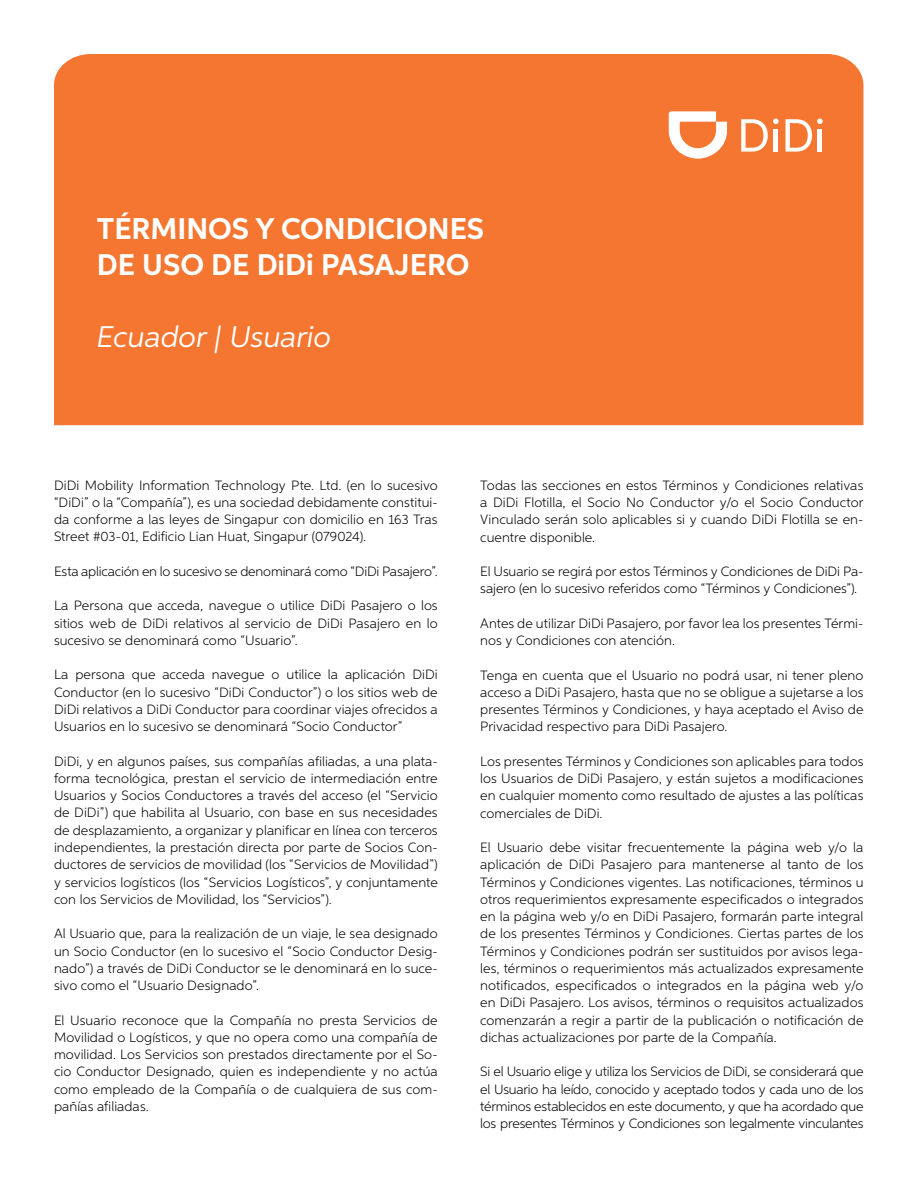
<style>
.page{position:relative;width:918px;height:1188px;background:#fff}
.page>*{position:absolute;margin:0;border:0;box-sizing:border-box;transform-origin:0 0}
.t1{font:700 30px/36px "Aspira";color:#fff}
.t2{font:italic 30px "Aspira";color:#fff}
.t3{font:300 13.5px/17.2px "Aspira";letter-spacing:.005em;color:#000;text-align:justify}
</style>
<div class="page">
<div style="left:54px;top:54px;width:809px;height:371px;background:#f47630"></div>
<svg style="left:669px;top:62px;width:175px;height:97px"></svg>
<h1 class="t1" style="left:97px;top:211px;width:389px">TÉRMINOS Y CONDICIONES<br>DE USO DE DiDi PASAJERO</h1>
<h1 class="t2" style="left:97px;top:318px;width:236px">Ecuador | Usuario</h1>
<p class="t3" style="left:54px;top:476px;width:385px">DiDi Mobility Information Technology Pte. Ltd. (en lo sucesivo “DiDi” o la “Compañía”), es una sociedad debidamente constitui&shy;da conforme a las leyes de Singapur con domicilio en 163 Tras Street #03-01, Edificio Lian Huat, Singapur (079024).</p>
<p class="t3" style="left:54px;top:562px;width:385px">Esta aplicación en lo sucesivo se denominará como “DiDi Pasajero”.</p>
<p class="t3" style="left:54px;top:597px;width:385px">La Persona que acceda, navegue o utilice DiDi Pasajero o los sitios web de DiDi relativos al servicio de DiDi Pasajero en lo sucesivo se denominará como “Usuario”.</p>
<p class="t3" style="left:54px;top:666px;width:385px">La persona que acceda navegue o utilice la aplicación DiDi Conductor (en lo sucesivo “DiDi Conductor”) o los sitios web de DiDi relativos a DiDi Conductor para coordinar viajes ofrecidos a Usuarios en lo sucesivo se denominará “Socio Conductor”</p>
<p class="t3" style="left:54px;top:752px;width:385px">DiDi, y en algunos países, sus compañías afiliadas, a una plata&shy;forma tecnológica, prestan el servicio de intermediación entre Usuarios y Socios Conductores a través del acceso (el “Servicio de DiDi”) que habilita al Usuario, con base en sus necesidades de desplazamiento, a organizar y planificar en línea con terceros independientes, la prestación directa por parte de Socios Con&shy;ductores de servicios de movilidad (los “Servicios de Movilidad”) y servicios logísticos (los “Servicios Logísticos”, y conjuntamente con los Servicios de Movilidad, los “Servicios”).</p>
<p class="t3" style="left:54px;top:925px;width:385px">Al Usuario que, para la realización de un viaje, le sea designado un Socio Conductor (en lo sucesivo el “Socio Conductor Desig&shy;nado”) a través de DiDi Conductor se le denominará en lo suce&shy;sivo como el “Usuario Designado”.</p>
<p class="t3" style="left:54px;top:1011px;width:385px">El Usuario reconoce que la Compañía no presta Servicios de Movilidad o Logísticos, y que no opera como una compañía de movilidad. Los Servicios son prestados directamente por el So&shy;cio Conductor Designado, quien es independiente y no actúa como empleado de la Compañía o de cualquiera de sus com&shy;pañías afiliadas.</p>
<p class="t3" style="left:480px;top:476px;width:385px">Todas las secciones en estos Términos y Condiciones relativas a DiDi Flotilla, el Socio No Conductor y/o el Socio Conductor Vinculado serán solo aplicables si y cuando DiDi Flotilla se en&shy;cuentre disponible.</p>
<p class="t3" style="left:480px;top:562px;width:385px">El Usuario se regirá por estos Términos y Condiciones de DiDi Pa&shy;sajero (en lo sucesivo referidos como “Términos y Condiciones”).</p>
<p class="t3" style="left:480px;top:614px;width:385px">Antes de utilizar DiDi Pasajero, por favor lea los presentes Térmi&shy;nos y Condiciones con atención.</p>
<p class="t3" style="left:480px;top:666px;width:385px">Tenga en cuenta que el Usuario no podrá usar, ni tener pleno acceso a DiDi Pasajero, hasta que no se obligue a sujetarse a los presentes Términos y Condiciones, y haya aceptado el Aviso de Privacidad respectivo para DiDi Pasajero.</p>
<p class="t3" style="left:480px;top:752px;width:385px">Los presentes Términos y Condiciones son aplicables para todos los Usuarios de DiDi Pasajero, y están sujetos a modificaciones en cualquier momento como resultado de ajustes a las políticas comerciales de DiDi.</p>
<p class="t3" style="left:480px;top:839px;width:385px">El Usuario debe visitar frecuentemente la página web y/o la aplicación de DiDi Pasajero para mantenerse al tanto de los Términos y Condiciones vigentes. Las notificaciones, términos u otros requerimientos expresamente especificados o integrados en la página web y/o en DiDi Pasajero, formarán parte integral de los presentes Términos y Condiciones. Ciertas partes de los Términos y Condiciones podrán ser sustituidos por avisos lega&shy;les, términos o requerimientos más actualizados expresamente notificados, especificados o integrados en la página web y/o en DiDi Pasajero. Los avisos, términos o requisitos actualizados comenzarán a regir a partir de la publicación o notificación de dichas actualizaciones por parte de la Compañía.</p>
<p class="t3" style="left:480px;top:1063px;width:385px">Si el Usuario elige y utiliza los Servicios de DiDi, se considerará que el Usuario ha leído, conocido y aceptado todos y cada uno de los términos establecidos en este documento, y que ha acordado que los presentes Términos y Condiciones son legalmente vinculantes</p>
</div>
